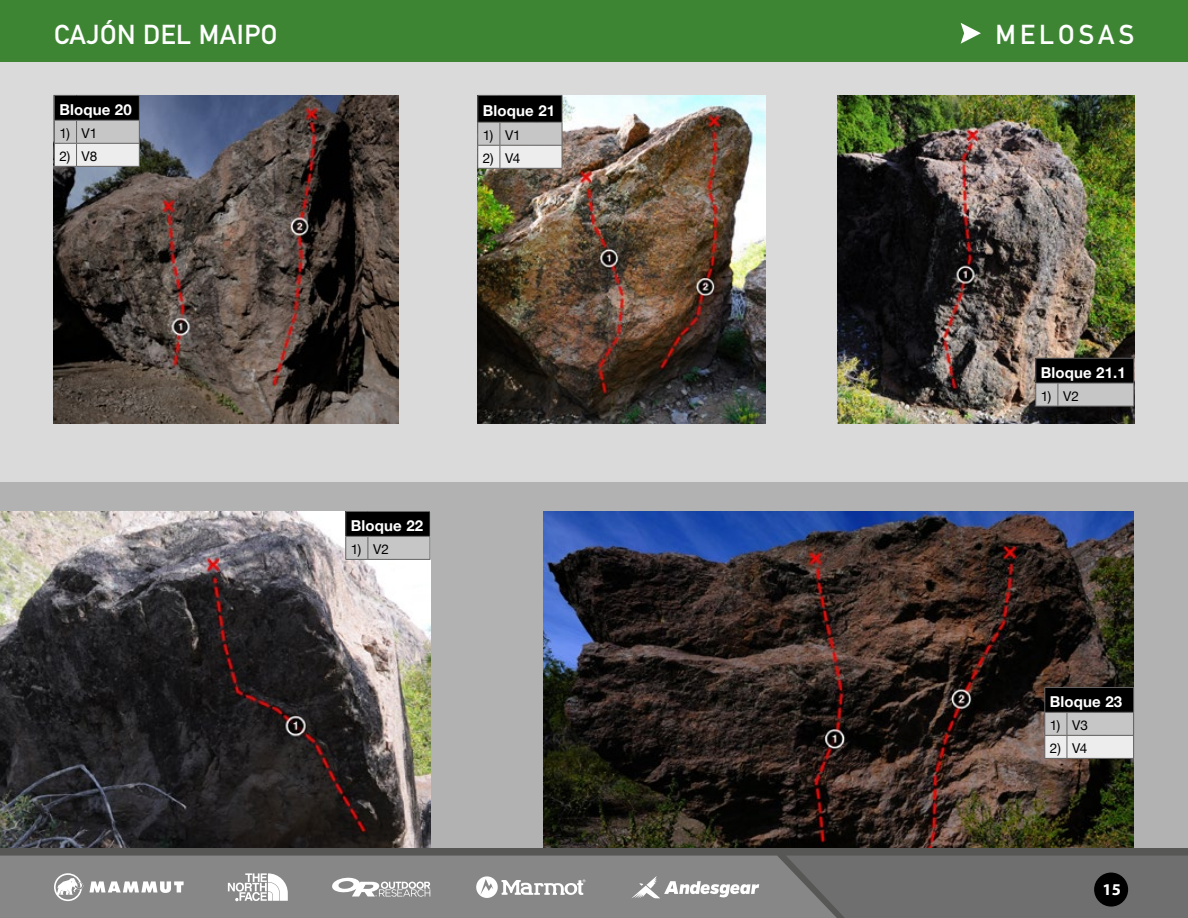
<style>
.page{position:relative;width:1188px;height:918px;background:#fff}
.page>*{position:absolute;margin:0;border:0;box-sizing:border-box;transform-origin:0 0}
.t1{font:700 27px "DIN Alternate";letter-spacing:.02em;color:#fff}
.t2{font:700 27px "DIN Alternate";letter-spacing:.15em;color:#fff}
.t3{font:700 16.5px "Myriad Pro";color:#fff}
.t4{font:700 15px "Helvetica Neue";letter-spacing:.01em;color:#fff}
.t5{font:13.5px "Helvetica Neue";color:#000}
</style>
<div class="page">
<div style="left:0;top:482px;width:1188px;height:408px;background:#b3b2b2"></div>
<div style="left:0;top:54px;width:1188px;height:428px;background:#dadada"></div>
<img style="left:54px;top:95px;width:344px;height:329px">
<img style="left:477px;top:95px;width:288px;height:329px">
<img style="left:838px;top:95px;width:296px;height:329px">
<svg style="left:1035px;top:358px;width:99px;height:49px"></svg>
<hr style="left:1058px;top:406px;width:76px;height:1px;background:#646363">
<svg style="left:54px;top:95px;width:86px;height:72px"></svg>
<hr style="left:77px;top:166px;width:63px;height:1px;background:#646363">
<svg style="left:477px;top:95px;width:86px;height:74px"></svg>
<hr style="left:500px;top:168px;width:62px;height:1px;background:#646363">
<img style="left:0;top:511px;width:430px;height:338px">
<img style="left:543px;top:511px;width:591px;height:338px">
<svg style="left:345px;top:511px;width:86px;height:49px"></svg>
<hr style="left:368px;top:559px;width:62px;height:1px;background:#646363">
<svg style="left:1044px;top:687px;width:90px;height:72px"></svg>
<hr style="left:1067px;top:758px;width:67px;height:1px;background:#646363">
<div style="left:0;top:0;width:1188px;height:62px;background:#3d8533"></div>
<svg style="left:961px;top:23px;width:20px;height:21px"></svg>
<div style="left:0;top:849px;width:1188px;height:69px;background:#575756"></div>
<div style="left:0;top:856px;width:786px;height:62px;background:#878787"></div>
<svg style="left:786px;top:856px;width:402px;height:62px"></svg>
<svg style="left:89px;top:881px;width:95px;height:12px"></svg>
<svg style="left:54px;top:873px;width:29px;height:28px"></svg>
<svg style="left:631px;top:876px;width:128px;height:22px"></svg>
<div style="left:1094px;top:873px;width:34px;height:34px;background:#000;border-radius:50%"></div>
<svg style="left:228px;top:873px;width:60px;height:28px"></svg>
<svg style="left:330px;top:877px;width:100px;height:20px"></svg>
<svg style="left:476px;top:876px;width:110px;height:22px"></svg>
<h1 class="t1" style="left:54px;top:14px;width:225px">CAJÓN DEL MAIPO</h1>
<h1 class="t2" style="left:996px;top:14px;width:140px">MELOSAS</h1>
<p class="t4" style="left:59px;top:98px;width:74px">Bloque 20</p>
<p class="t5" style="left:59px;top:124px;width:39px">1) V1</p>
<p class="t5" style="left:59px;top:147px;width:40px">2) V8</p>
<p class="t4" style="left:483px;top:99px;width:74px">Bloque 21</p>
<p class="t5" style="left:483px;top:126px;width:39px">1) V1</p>
<p class="t5" style="left:483px;top:149px;width:39px">2) V4</p>
<p class="t4" style="left:351px;top:514px;width:74px">Bloque 22</p>
<p class="t5" style="left:351px;top:540px;width:40px">1) V2</p>
<p class="t4" style="left:1041px;top:361px;width:87px">Bloque 21.1</p>
<p class="t5" style="left:1041px;top:386px;width:40px">1) V2</p>
<p class="t4" style="left:1050px;top:690px;width:74px">Bloque 23</p>
<p class="t5" style="left:1050px;top:716px;width:40px">1) V3</p>
<p class="t5" style="left:1050px;top:739px;width:39px">2) V4</p>
<p class="t3" style="left:1103px;top:878px;width:20px">15</p>
</div>
